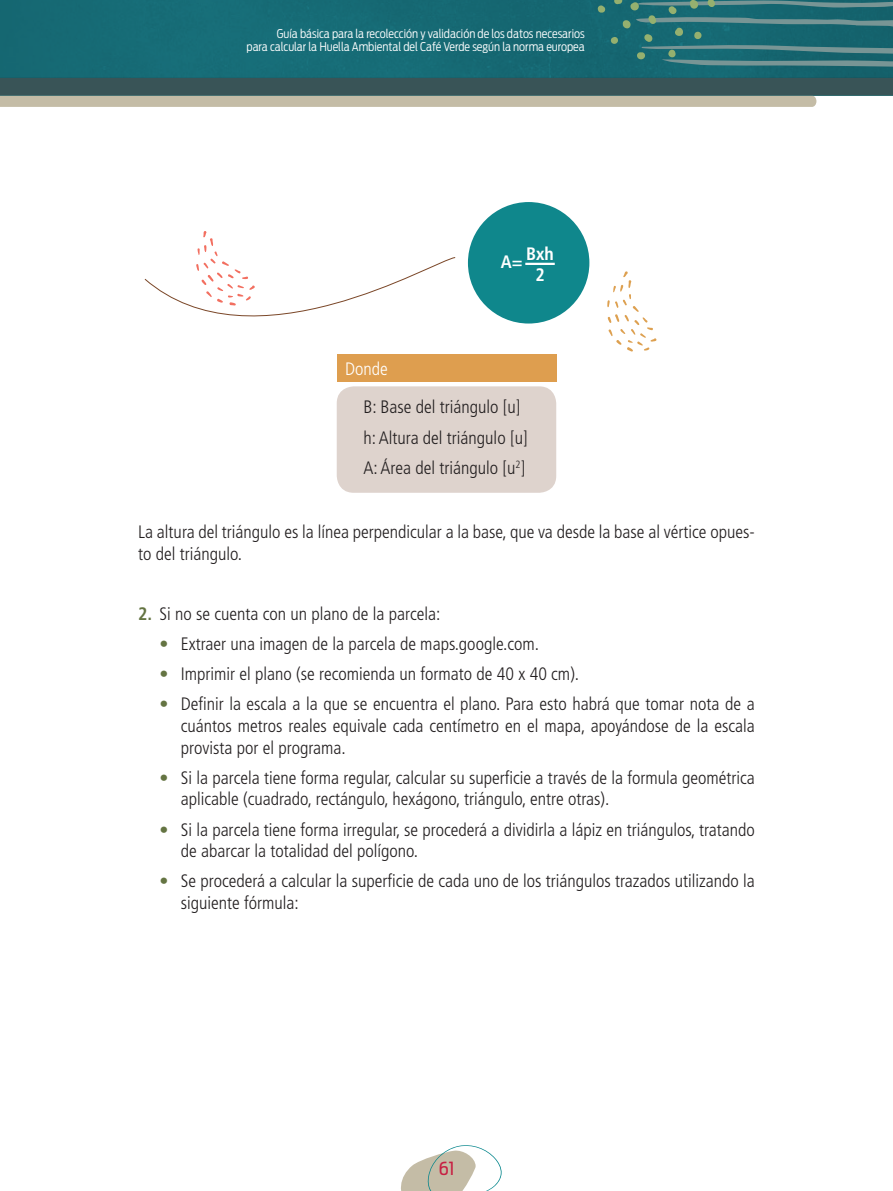
<style>
.page{position:relative;width:893px;height:1191px;background:#fff}
.page>*{position:absolute;margin:0;border:0;box-sizing:border-box;transform-origin:0 0}
.NORMAL_FINAL{font:300 condensed 18px/21.6px "Frutiger LT Std";color:#231f20}
.BOLICHE{font:300 condensed 18px "Frutiger LT Std";color:#231f20}
.BOLICHE-2{font:700 condensed 18px/21.6px "Frutiger LT Std";color:#fff;text-align:center}
.t1{font:300 condensed 18px "Frutiger LT Std";color:#fff}
.t2{font:18px "Antenna Cond";color:#c72043}
.t3{font:300 12px/13.5px "Antenna Cond";color:#fff;text-align:right}
.s1{font-weight:700;color:#647442}
.s2{color:#647442}
</style>
<div class="page">
<svg style="left:0;top:78px;width:893px;height:29px;background:#707e79"></svg>
<div style="left:0;top:0;width:893px;height:78px;background:#166a75"></div>
<div style="left:337px;top:386px;width:219px;height:107px;background:#ded3cd;border-radius:17px"></div>
<div style="left:337px;top:354px;width:219px;height:28px;background:#de9e4f"></div>
<svg style="left:145px;top:231px;width:311px;height:86px"></svg>
<div style="left:468px;top:202px;width:121px;height:121px;background:#0f878c;border-radius:50%"></div>
<svg style="left:607px;top:271px;width:49px;height:80px"></svg>
<hr style="left:525px;top:263px;width:30px;height:2px;background:#fff">
<svg style="left:598px;top:5px;width:7px;height:8px"></svg>
<svg style="left:611px;top:0;width:282px;height:71px;background:#2d7278"></svg>
<svg style="left:401px;top:1145px;width:101px;height:46px"></svg>
<p class="t3" style="left:247px;top:27px;width:340px">Guía básica para la recolección y validación de los datos necesarios<br>para calcular la Huella Ambiental del Café Verde según la norma europea</p>
<p class="t1" style="left:345px;top:359px;width:44px">Donde</p>
<p class="BOLICHE-2" style="left:501px;top:251px;width:23px">A=</p>
<p class="BOLICHE-2" style="left:526px;top:243px;width:29px">Bxh<br>2</p>
<p class="NORMAL_FINAL" style="left:364px;top:397px;width:158px">B: Base del triángulo [u]</p>
<p class="NORMAL_FINAL" style="left:364px;top:427px;width:165px">h: Altura del triángulo [u]</p>
<p class="NORMAL_FINAL" style="left:364px;top:457px;width:163px">A: Área del triángulo [u<sup>2</sup>]</p>
<p class="NORMAL_FINAL" style="left:138px;top:521px;width:618px">La altura del triángulo es la línea perpendicular a la base, que va desde la base al vértice opues&shy;to del triángulo.</p>
<p class="BOLICHE" style="left:138px;top:603px;width:304px"><span class="s1">2.</span> Si no se cuenta con un plano de la parcela:</p>
<p class="NORMAL_FINAL" style="left:159px;top:633px;width:381px"><span class="s2">•</span> Extraer una imagen de la parcela de maps.google.com.</p>
<p class="NORMAL_FINAL" style="left:159px;top:663px;width:421px"><span class="s2">•</span> Imprimir el plano (se recomienda un formato de 40 x 40 cm).</p>
<p class="NORMAL_FINAL" style="left:181px;top:693px;width:575px;text-align:justify;text-indent:-21px"><span class="s2">•</span> Definir la escala a la que se encuentra el plano. Para esto habrá que tomar nota de a cuántos metros reales equivale cada centímetro en el mapa, apoyándose de la escala provista por el programa.</p>
<p class="NORMAL_FINAL" style="left:181px;top:767px;width:576px;text-indent:-21px"><span class="s2">•</span> Si la parcela tiene forma regular, calcular su superficie a través de la formula geométrica aplicable (cuadrado, rectángulo, hexágono, triángulo, entre otras).</p>
<p class="NORMAL_FINAL" style="left:181px;top:818px;width:576px;text-indent:-21px"><span class="s2">•</span> Si la parcela tiene forma irregular, se procederá a dividirla a lápiz en triángulos, tratando de abarcar la totalidad del polígono.</p>
<p class="NORMAL_FINAL" style="left:181px;top:870px;width:576px;text-indent:-21px"><span class="s2">•</span> Se procederá a calcular la superficie de cada uno de los triángulos trazados utilizando la siguiente fórmula:</p>
<p class="t2" style="left:439px;top:1157px;width:17px">61</p>
</div>
